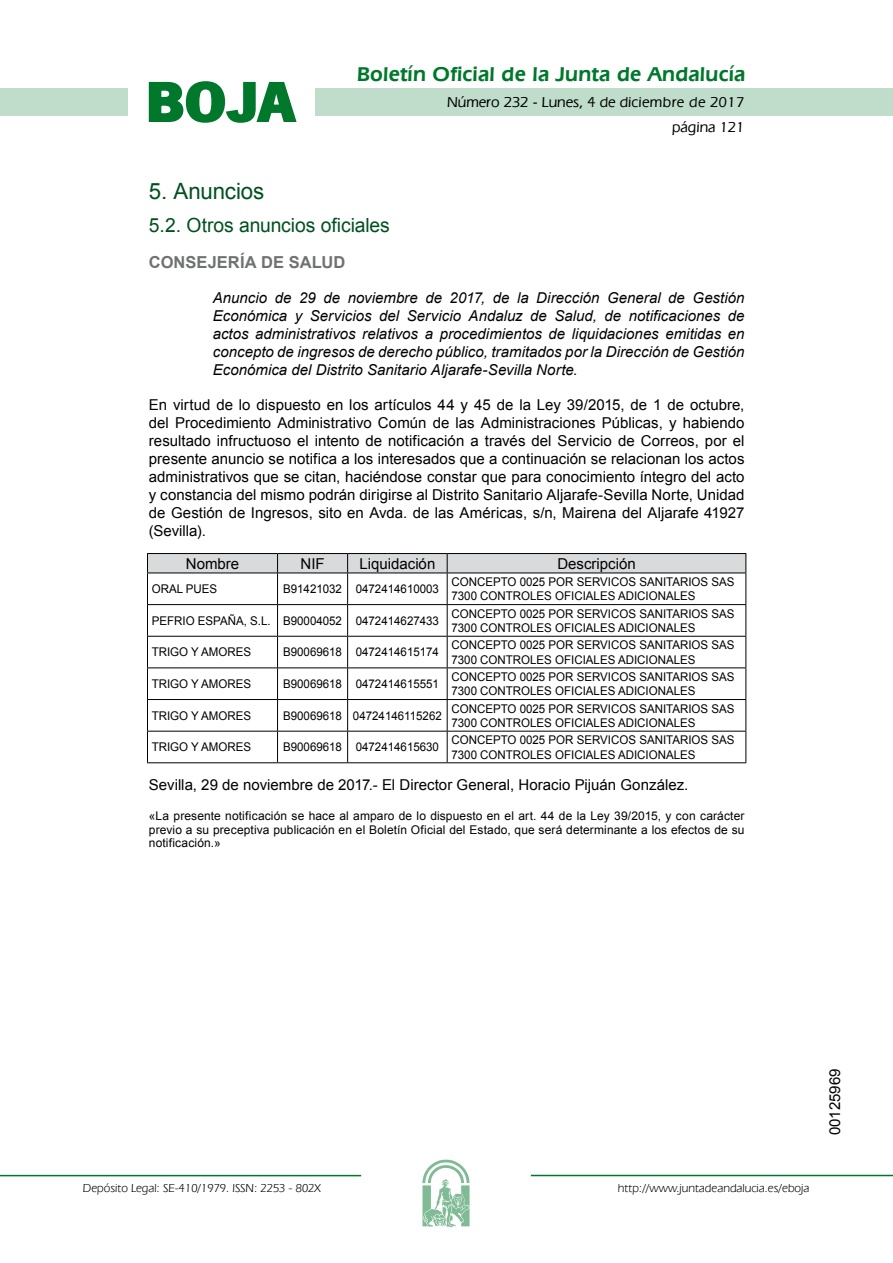
<style>
.page{position:relative;width:893px;height:1263px;background:#fff}
.page>*{position:absolute;margin:0;border:0;box-sizing:border-box;transform-origin:0 0}
.t1{font:700 57.75px "News Got T";color:#00782c;scale:1.14 1}
.t2{font:22.5px "Arial";letter-spacing:-.005em;color:#00501f}
.t3{font:600 21px "Eras IT Cby BT";letter-spacing:.01em;color:#00782c}
.t4{font:19.5px "Arial";letter-spacing:-.005em;color:#00501f}
.t5{font:700 16.5px "Arial";letter-spacing:.005em;color:#707173}
.t6{font:15px/18px "Arial";color:#000;text-align:justify}
.t7{font:italic 15px/18px "Arial";color:#000;text-align:justify}
.t8{font:500 15px/24.5px "Eras IT Cby BT";color:#000;text-align:right}
.t9{font:12px/14.4px "Arial";color:#000;scale:.96 1}
.t10{font:12px/13.5px "Arial";color:#000;text-align:justify}
.t11{font:12px "Eras IT Cby BT";color:#000}
</style>
<div class="page">
<div style="left:315px;top:88px;width:577px;height:28px;background:#bfddca"></div>
<div style="left:0;top:88px;width:128px;height:28px;background:#bfddca"></div>
<hr style="left:0;top:1175px;width:361px;height:1px;background:#00782c">
<svg style="left:422px;top:1159px;width:47px;height:68px"></svg>
<hr style="left:531px;top:1175px;width:361px;height:1px;background:#00782c">
<svg style="left:148px;top:81px;width:149px;height:42px"></svg>
<hr style="left:147px;top:553px;width:130px;height:1px;background:#000">
<hr style="left:277px;top:553px;width:70px;height:1px;background:#000">
<hr style="left:347px;top:553px;width:100px;height:1px;background:#000">
<hr style="left:447px;top:553px;width:299px;height:1px;background:#000">
<svg style="left:147px;top:554px;width:599px;height:19px;background:#d0d1d2"></svg>
<hr style="left:147px;top:573px;width:130px;height:1px;background:#000">
<hr style="left:147px;top:573px;width:1px;height:31px;background:#000">
<hr style="left:277px;top:573px;width:70px;height:1px;background:#000">
<hr style="left:277px;top:573px;width:1px;height:31px;background:#000">
<hr style="left:347px;top:573px;width:100px;height:1px;background:#000">
<hr style="left:347px;top:573px;width:1px;height:31px;background:#000">
<hr style="left:447px;top:573px;width:299px;height:1px;background:#000">
<hr style="left:447px;top:573px;width:1px;height:31px;background:#000">
<hr style="left:745px;top:573px;width:1px;height:31px;background:#000">
<hr style="left:147px;top:604px;width:130px;height:1px;background:#000">
<hr style="left:147px;top:605px;width:1px;height:31px;background:#000">
<hr style="left:277px;top:604px;width:70px;height:1px;background:#000">
<hr style="left:277px;top:605px;width:1px;height:31px;background:#000">
<hr style="left:347px;top:604px;width:100px;height:1px;background:#000">
<hr style="left:347px;top:605px;width:1px;height:31px;background:#000">
<hr style="left:447px;top:604px;width:299px;height:1px;background:#000">
<hr style="left:447px;top:605px;width:1px;height:31px;background:#000">
<hr style="left:745px;top:605px;width:1px;height:31px;background:#000">
<hr style="left:147px;top:636px;width:130px;height:1px;background:#000">
<hr style="left:147px;top:637px;width:1px;height:31px;background:#000">
<hr style="left:277px;top:636px;width:70px;height:1px;background:#000">
<hr style="left:277px;top:637px;width:1px;height:31px;background:#000">
<hr style="left:347px;top:636px;width:100px;height:1px;background:#000">
<hr style="left:347px;top:637px;width:1px;height:31px;background:#000">
<hr style="left:447px;top:636px;width:299px;height:1px;background:#000">
<hr style="left:447px;top:637px;width:1px;height:31px;background:#000">
<hr style="left:745px;top:637px;width:1px;height:31px;background:#000">
<hr style="left:147px;top:668px;width:130px;height:1px;background:#000">
<hr style="left:147px;top:668px;width:1px;height:31px;background:#000">
<hr style="left:277px;top:668px;width:70px;height:1px;background:#000">
<hr style="left:277px;top:668px;width:1px;height:31px;background:#000">
<hr style="left:347px;top:668px;width:100px;height:1px;background:#000">
<hr style="left:347px;top:668px;width:1px;height:31px;background:#000">
<hr style="left:447px;top:668px;width:299px;height:1px;background:#000">
<hr style="left:447px;top:668px;width:1px;height:31px;background:#000">
<hr style="left:745px;top:668px;width:1px;height:31px;background:#000">
<hr style="left:147px;top:699px;width:130px;height:1px;background:#000">
<hr style="left:147px;top:700px;width:1px;height:31px;background:#000">
<hr style="left:277px;top:699px;width:70px;height:1px;background:#000">
<hr style="left:277px;top:700px;width:1px;height:31px;background:#000">
<hr style="left:347px;top:699px;width:100px;height:1px;background:#000">
<hr style="left:347px;top:700px;width:1px;height:31px;background:#000">
<hr style="left:447px;top:699px;width:299px;height:1px;background:#000">
<hr style="left:447px;top:700px;width:1px;height:31px;background:#000">
<hr style="left:745px;top:700px;width:1px;height:31px;background:#000">
<hr style="left:147px;top:731px;width:130px;height:1px;background:#000">
<hr style="left:147px;top:732px;width:1px;height:30px;background:#000">
<hr style="left:277px;top:731px;width:70px;height:1px;background:#000">
<hr style="left:277px;top:732px;width:1px;height:30px;background:#000">
<hr style="left:347px;top:731px;width:100px;height:1px;background:#000">
<hr style="left:347px;top:732px;width:1px;height:30px;background:#000">
<hr style="left:447px;top:731px;width:299px;height:1px;background:#000">
<hr style="left:447px;top:732px;width:1px;height:30px;background:#000">
<hr style="left:745px;top:732px;width:1px;height:30px;background:#000">
<hr style="left:147px;top:762px;width:130px;height:1px;background:#000">
<hr style="left:277px;top:762px;width:70px;height:1px;background:#000">
<hr style="left:347px;top:762px;width:100px;height:1px;background:#000">
<hr style="left:447px;top:762px;width:299px;height:1px;background:#000">
<h1 class="t1" style="left:145px;top:68px;width:133px">BOJA</h1>
<h3 class="t3" style="left:357px;top:62px;width:390px">Boletín Oficial de la Junta de Andalucía</h3>
<p class="t8" style="left:447px;top:90px;width:299px">Número 232 - Lunes, 4 de diciembre de 2017 página 121</p>
<h2 class="t2" style="left:149px;top:177px;width:117px">5. Anuncios</h2>
<h3 class="t4" style="left:149px;top:212px;width:242px">5.2. Otros anuncios oficiales</h3>
<p class="t5" style="left:149px;top:251px;width:198px">CONSEJERÍA DE SALUD</p>
<p class="t7" style="left:213px;top:289px;width:533px">Anuncio de 29 de noviembre de 2017, de la Dirección General de Gestión Económica y Servicios del Servicio Andaluz de Salud, de notificaciones de actos administrativos relativos a procedimientos de liquidaciones emitidas en concepto de ingresos de derecho público, tramitados por la Dirección de Gestión Económica del Distrito Sanitario Aljarafe-Sevilla Norte.</p>
<p class="t6" style="left:149px;top:396px;width:597px">En virtud de lo dispuesto en los artículos 44 y 45 de la Ley 39/2015, de 1 de octubre, del Procedimiento Administrativo Común de las Administraciones Públicas, y habiendo resultado infructuoso el intento de notificación a través del Servicio de Correos, por el presente anuncio se notifica a los interesados que a continuación se relacionan los actos administrativos que se citan, haciéndose constar que para conocimiento íntegro del acto y constancia del mismo podrán dirigirse al Distrito Sanitario Aljarafe-Sevilla Norte, Unidad de Gestión de Ingresos, sito en Avda. de las Américas, s/n, Mairena del Aljarafe 41927 (Sevilla).</p>
<p class="t6" style="left:186px;top:555px;width:55px">Nombre</p>
<p class="t6" style="left:300px;top:555px;width:26px">NIF</p>
<p class="t6" style="left:359px;top:555px;width:77px">Liquidación</p>
<p class="t6" style="left:557px;top:555px;width:80px">Descripción</p>
<p class="t9" style="left:152px;top:582px;width:70px">ORAL PUES</p>
<p class="t9" style="left:283px;top:582px;width:164px">B91421032 0472414610003</p>
<p class="t9" style="left:451px;top:575px;width:296px">CONCEPTO 0025 POR SERVICOS SANITARIOS SAS<br>7300 CONTROLES OFICIALES ADICIONALES</p>
<p class="t9" style="left:152px;top:614px;width:301px">PEFRIO ESPAÑA, S.L. B90004052 0472414627433</p>
<p class="t9" style="left:451px;top:606px;width:296px">CONCEPTO 0025 POR SERVICOS SANITARIOS SAS<br>7300 CONTROLES OFICIALES ADICIONALES</p>
<p class="t9" style="left:152px;top:645px;width:105px">TRIGO Y AMORES</p>
<p class="t9" style="left:283px;top:645px;width:164px">B90069618 0472414615174</p>
<p class="t9" style="left:451px;top:638px;width:296px">CONCEPTO 0025 POR SERVICOS SANITARIOS SAS<br>7300 CONTROLES OFICIALES ADICIONALES</p>
<p class="t9" style="left:152px;top:677px;width:105px">TRIGO Y AMORES</p>
<p class="t9" style="left:283px;top:677px;width:164px">B90069618 0472414615551</p>
<p class="t9" style="left:451px;top:670px;width:296px">CONCEPTO 0025 POR SERVICOS SANITARIOS SAS<br>7300 CONTROLES OFICIALES ADICIONALES</p>
<p class="t9" style="left:152px;top:708px;width:105px">TRIGO Y AMORES</p>
<p class="t9" style="left:283px;top:708px;width:167px">B90069618 04724146115262</p>
<p class="t9" style="left:451px;top:701px;width:296px">CONCEPTO 0025 POR SERVICOS SANITARIOS SAS<br>7300 CONTROLES OFICIALES ADICIONALES</p>
<p class="t9" style="left:152px;top:740px;width:105px">TRIGO Y AMORES</p>
<p class="t9" style="left:283px;top:740px;width:164px">B90069618 0472414615630</p>
<p class="t9" style="left:451px;top:733px;width:296px">CONCEPTO 0025 POR SERVICOS SANITARIOS SAS<br>7300 CONTROLES OFICIALES ADICIONALES</p>
<p class="t6" style="left:149px;top:776px;width:541px">Sevilla, 29 de noviembre de 2017.- El Director General, Horacio Pijuán González.</p>
<p class="t10" style="left:149px;top:809px;width:597px">«La presente notificación se hace al amparo de lo dispuesto en el art. 44 de la Ley 39/2015, y con carácter previo a su preceptiva publicación en el Boletín Oficial del Estado, que será determinante a los efectos de su notificación.»</p>
<p class="t11" style="left:83px;top:1181px;width:239px">Depósito Legal: SE-410/1979. ISSN: 2253 - 802X</p>
<p class="t11" style="left:618px;top:1181px;width:193px">http://www.juntadeandalucia.es/eboja</p>
<p class="t6" style="left:826px;top:1135px;width:68px;rotate:-90deg">00125969</p>
</div>
